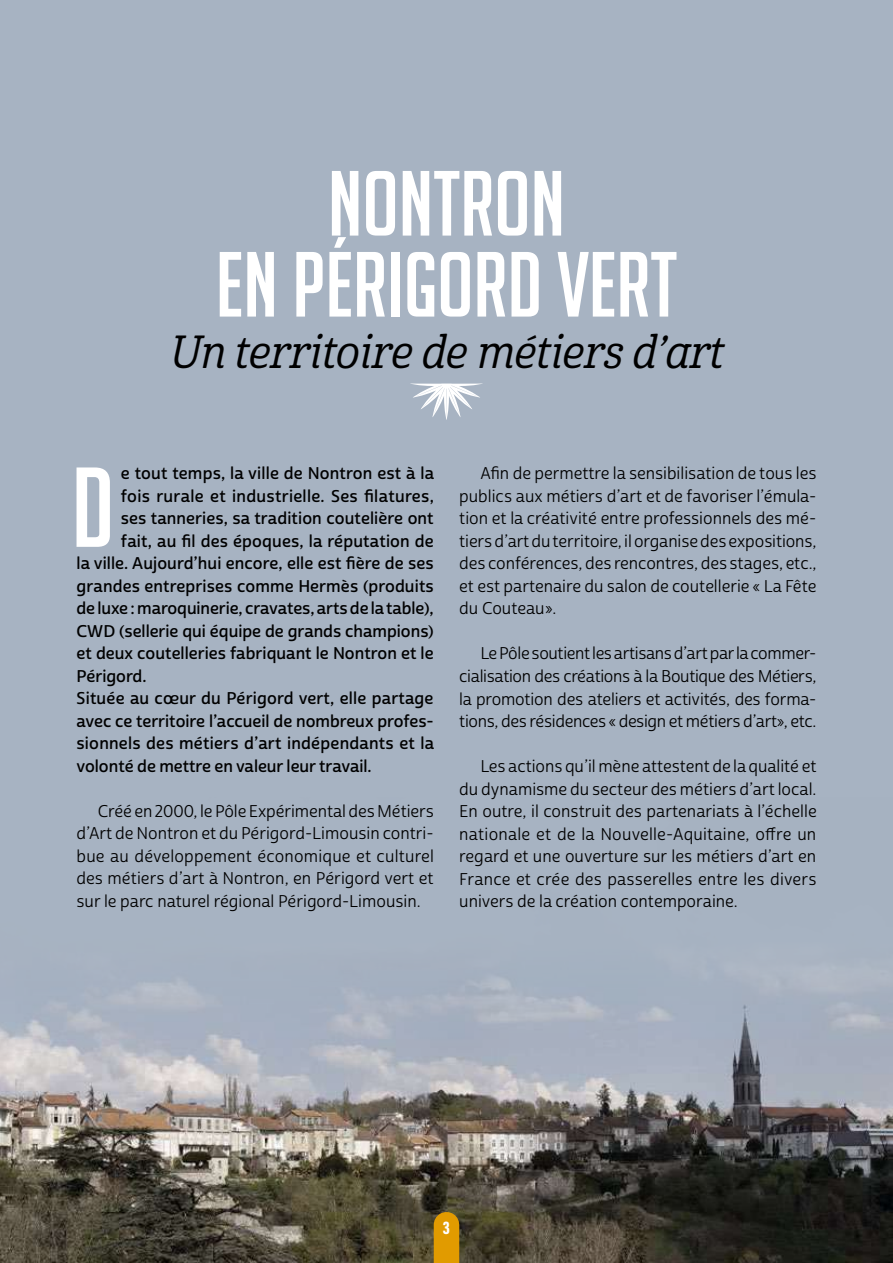
<style>
.page{position:relative;width:893px;height:1263px;background:#a7b3c2}
.page>*{position:absolute;margin:0;border:0;box-sizing:border-box;transform-origin:0 0}
.t1{font:110.55px "Big Noodle Titling";color:#fff}
.t2{font:90px/81px "Big Noodle Titling";color:#fff;text-align:center}
.t3{font:45px "Cabrito Con Med It";color:#000}
.t4{font:900 18.9px "Acumin Pro Extra Cond";color:#fff}
.t5{font:16.5px/22.5px "Cabrito Sans Nor Reg";color:#000;text-align:justify}
.t6{font:16.5px "Cabrito Sans Nor Dem";letter-spacing:.005em;color:#000}
</style>
<div class="page">
<img style="left:0;top:967px;width:893px;height:296px">
<svg style="left:410px;top:383px;width:73px;height:37px"></svg>
<div style="left:434px;top:1225px;width:25px;height:38px;background:#e19b00"></div>
<h2 class="t2" style="left:216px;top:163px;width:463px">NONTRON<br>EN PÉRIGORD VERT</h2>
<h3 class="t3" style="left:170px;top:325px;width:555px">Un territoire de métiers d’art</h3>
<h1 class="t1" style="left:72px;top:448px;width:44px">D</h1>
<p class="t6" style="left:121px;top:463px;width:315px">e tout temps, la ville de Nontron est à la</p>
<p class="t6" style="left:121px;top:486px;width:314px">fois rurale et industrielle. Ses filatures,</p>
<p class="t6" style="left:121px;top:508px;width:314px">ses tanneries, sa tradition coutelière ont</p>
<p class="t6" style="left:121px;top:531px;width:314px">fait, au fil des époques, la réputation de</p>
<p class="t6" style="left:77px;top:553px;width:359px">la ville. Aujourd’hui encore, elle est fière de ses</p>
<p class="t6" style="left:77px;top:576px;width:359px">grandes entreprises comme Hermès (produits</p>
<p class="t6" style="left:77px;top:598px;width:359px">de luxe : maroquinerie, cravates, arts de la table),</p>
<p class="t6" style="left:77px;top:621px;width:359px">CWD (sellerie qui équipe de grands champions)</p>
<p class="t6" style="left:77px;top:643px;width:358px">et deux coutelleries fabriquant le Nontron et le</p>
<p class="t6" style="left:77px;top:666px;width:72px">Périgord.</p>
<p class="t6" style="left:77px;top:688px;width:358px">Située au cœur du Périgord vert, elle partage</p>
<p class="t6" style="left:77px;top:711px;width:359px">avec ce territoire l’accueil de nombreux profes-</p>
<p class="t6" style="left:77px;top:733px;width:359px">sionnels des métiers d’art indépendants et la</p>
<p class="t6" style="left:77px;top:756px;width:297px">volonté de mettre en valeur leur travail.</p>
<p class="t5" style="left:77px;top:800px;width:359px;text-indent:21px">Créé en 2000, le Pôle Expérimental des Métiers d’Art de Nontron et du Périgord-Limousin contri&shy;bue au développement économique et culturel des métiers d’art à Nontron, en Périgord vert et sur le parc naturel régional Périgord-Limousin.</p>
<p class="t5" style="left:459px;top:463px;width:359px;text-indent:21px">Afin de permettre la sensibilisation de tous les publics aux métiers d’art et de favoriser l’émula&shy;tion et la créativité entre professionnels des mé&shy;tiers d’art du territoire, il organise des expositions, des conférences, des rencontres, des stages, etc., et est partenaire du salon de coutellerie « La Fête du Couteau ».</p>
<p class="t5" style="left:459px;top:643px;width:359px;text-indent:21px">Le Pôle soutient les artisans d’art par la commer&shy;cialisation des créations à la Boutique des Métiers, la promotion des ateliers et activités, des forma&shy;tions, des résidences « design et métiers d’art », etc.</p>
<p class="t5" style="left:459px;top:755px;width:359px;text-indent:21px">Les actions qu’il mène attestent de la qualité et du dynamisme du secteur des métiers d’art local.<br>En outre, il construit des partenariats à l’échelle nationale et de la Nouvelle-Aquitaine, offre un regard et une ouverture sur les métiers d’art en France et crée des passerelles entre les divers univers de la création contemporaine.</p>
<p class="t4" style="left:443px;top:1216px;width:9px">3</p>
</div>
